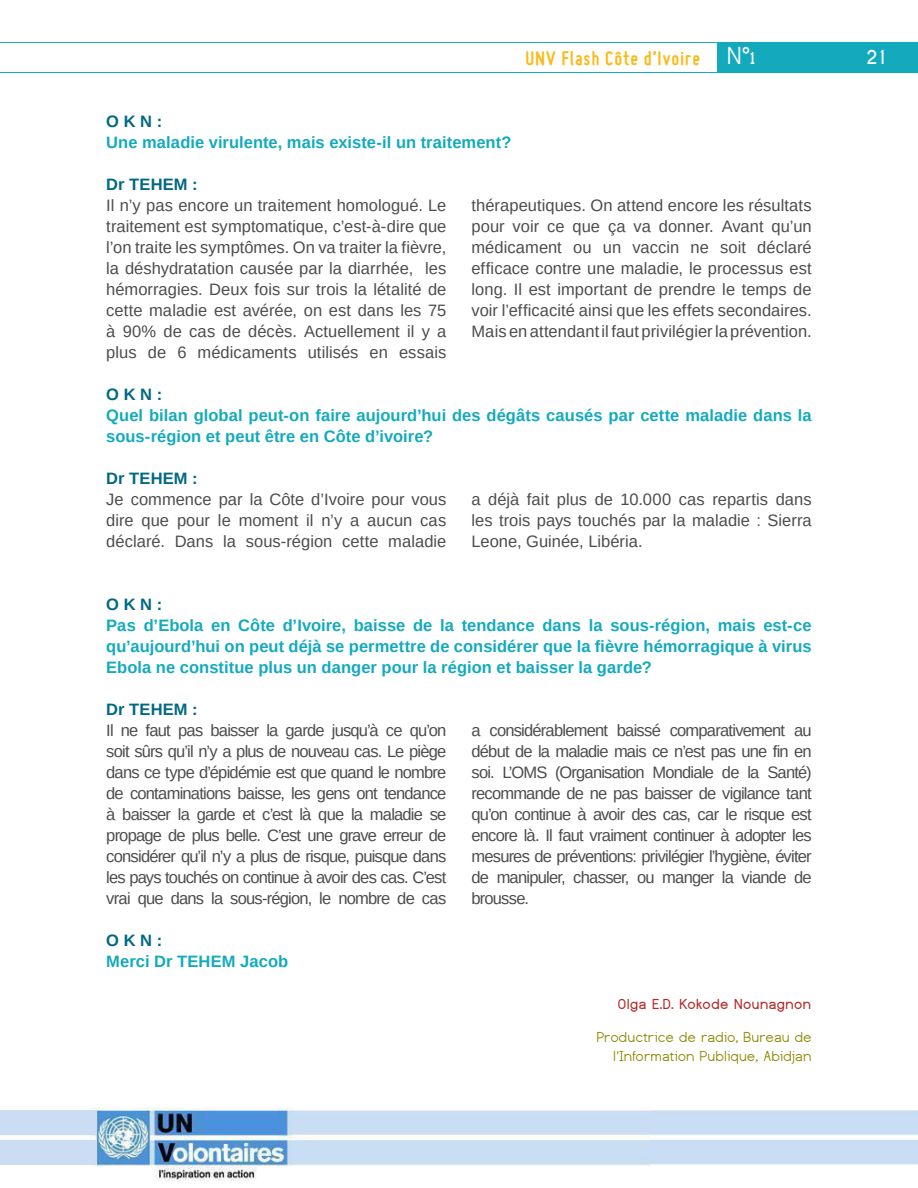
<style>
.page{position:relative;width:918px;height:1188px;background:#fff}
.page>*{position:absolute;margin:0;border:0;box-sizing:border-box;transform-origin:0 0}
.t1{font:700 21px "Miso";letter-spacing:.045em;color:#fcb814}
.t2{font:700 18px "Caviar Dreams";color:#fff}
.Body_text_normal{font:16.5px/21px "Arimo";color:#4b4c4d;text-align:justify}
.Body_text_normal-2{font:700 16.5px/21px "Arimo";letter-spacing:.005em;color:#13aabe}
.Body_text_normal-3{font:700 16.5px "Arimo";letter-spacing:.01em;color:#006881}
.Green_header{font:15px/19.5px "Dustismo";letter-spacing:.015em;color:#8e8905;text-align:right}
.Brown_subtitle{font:700 15px "Dustismo";letter-spacing:.015em;color:#b22b29}
.s1{font-family:"Dustismo";font-weight:400;font-size:25.5px;color:#fff}
</style>
<div class="page">
<hr style="left:0;top:42px;width:918px;height:1px;background:#13aabe">
<hr style="left:0;top:72px;width:918px;height:1px;background:#13aabe">
<div style="left:717px;top:43px;width:201px;height:30px;background:#13aabe"></div>
<img style="left:90px;top:1107px;width:559px;height:73px">
<div style="left:0;top:1111px;width:97px;height:24px;background:#cbddf3"></div>
<div style="left:0;top:1140px;width:97px;height:25px;background:#cbddf3"></div>
<p class="t1" style="left:526px;top:47px;width:231px">UNV Flash Côte d’Ivoire <span class="s1">N°1</span></p>
<p class="t2" style="left:866px;top:47px;width:24px">21</p>
<p class="Body_text_normal-3" style="left:106px;top:110px;width:57px">O K N :</p>
<p class="Body_text_normal-2" style="left:106px;top:132px;width:407px">Une maladie virulente, mais existe-il un traitement?</p>
<p class="Body_text_normal-3" style="left:106px;top:173px;width:93px">Dr TEHEM :</p>
<p class="Body_text_normal" style="left:106px;top:195px;width:342px">Il n’y pas encore un traitement homologué. Le traitement est symptomatique, c’est-à-dire que l’on traite les symptômes. On va traiter la fièvre, la déshydratation causée par la diarrhée, les hémorragies. Deux fois sur trois la létalité de cette maladie est avérée, on est dans les 75 à 90% de cas de décès. Actuellement il y a plus de 6 médicaments utilisés en essais</p>
<p class="Body_text_normal-3" style="left:106px;top:383px;width:57px">O K N :</p>
<p class="Body_text_normal-2" style="left:106px;top:405px;width:707px">Quel bilan global peut-on faire aujourd’hui des dégâts causés par cette maladie dans la sous-région et peut être en Côte d’ivoire?</p>
<p class="Body_text_normal-3" style="left:106px;top:467px;width:93px">Dr TEHEM :</p>
<p class="Body_text_normal" style="left:106px;top:489px;width:342px">Je commence par la Côte d’Ivoire pour vous dire que pour le moment il n’y a aucun cas déclaré. Dans la sous-région cette maladie</p>
<p class="Body_text_normal" style="left:472px;top:195px;width:342px">thérapeutiques. On attend encore les résultats pour voir ce que ça va donner. Avant qu’un médicament ou un vaccin ne soit déclaré efficace contre une maladie, le processus est long. Il est important de prendre le temps de voir l’efficacité ainsi que les effets secondaires.<br>Mais en attendant il faut privilégier la prévention.</p>
<p class="Body_text_normal" style="left:472px;top:489px;width:342px">a déjà fait plus de 10.000 cas repartis dans les trois pays touchés par la maladie : Sierra Leone, Guinée, Libéria.</p>
<p class="Body_text_normal-3" style="left:106px;top:593px;width:57px">O K N :</p>
<p class="Body_text_normal-2" style="left:106px;top:615px;width:707px;text-align:justify">Pas d’Ebola en Côte d’Ivoire, baisse de la tendance dans la sous-région, mais est-ce qu’aujourd’hui on peut déjà se permettre de considérer que la fièvre hémorragique à virus Ebola ne constitue plus un danger pour la région et baisser la garde?</p>
<p class="Body_text_normal-3" style="left:106px;top:698px;width:93px">Dr TEHEM :</p>
<p class="Body_text_normal" style="left:106px;top:720px;width:342px">Il ne faut pas baisser la garde jusqu’à ce qu’on soit sûrs qu’il n’y a plus de nouveau cas. Le piège dans ce type d’épidémie est que quand le nombre de contaminations baisse, les gens ont tendance à baisser la garde et c’est là que la maladie se propage de plus belle. C’est une grave erreur de considérer qu’il n’y a plus de risque, puisque dans les pays touchés on continue à avoir des cas. C’est vrai que dans la sous-région, le nombre de cas</p>
<p class="Body_text_normal-3" style="left:106px;top:929px;width:57px">O K N :</p>
<p class="Body_text_normal-2" style="left:106px;top:951px;width:184px">Merci Dr TEHEM Jacob</p>
<p class="Body_text_normal" style="left:472px;top:720px;width:342px">a considérablement baissé comparativement au début de la maladie mais ce n’est pas une fin en soi. L’OMS (Organisation Mondiale de la Santé) recommande de ne pas baisser de vigilance tant qu’on continue à avoir des cas, car le risque est encore là. Il faut vraiment continuer à adopter les mesures de préventions: privilégier l’hygiène, éviter de manipuler, chasser, ou manger la viande de brousse.</p>
<p class="Brown_subtitle" style="left:618px;top:996px;width:195px">Olga E.D. Kokode Nounagnon</p>
<p class="Green_header" style="left:597px;top:1027px;width:216px">Productrice de radio, Bureau de l’Information Publique, Abidjan</p>
</div>
